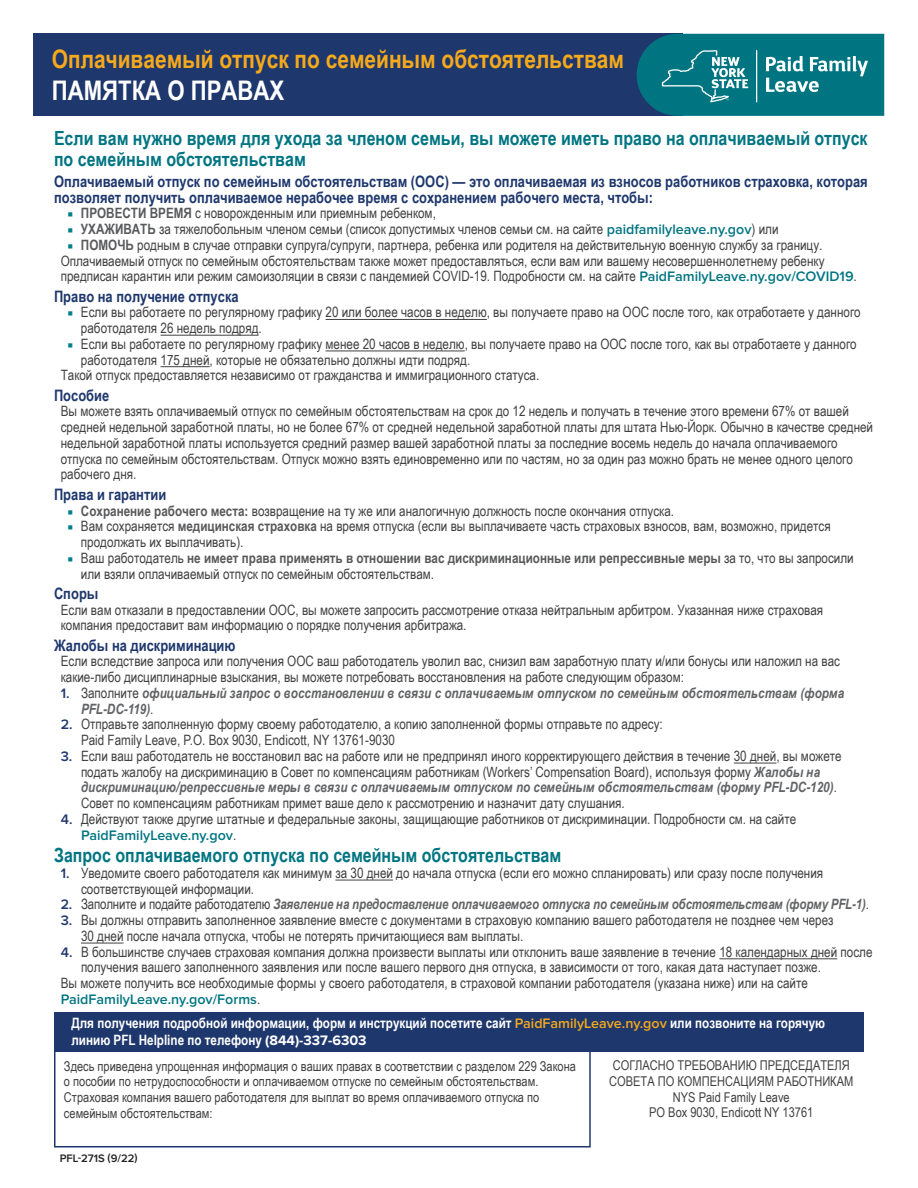
<style>
.page{position:relative;width:918px;height:1188px;background:#fff}
.page>*{position:absolute;margin:0;border:0;box-sizing:border-box;transform-origin:0 0}
.t1{font:700 27px "Arial Narrow";color:#fff}
.t2{font:700 25.5px "Arial Narrow";color:#f5a91c}
.H3_Teal{font:700 19.5px/21px "Arial Narrow";color:#007582}
.H4_Blue{font:700 15.75px/15.8px "Arial Narrow";color:#1e376d}
.Body{font:14.25px/15.8px "Arial Narrow";color:#414142}
.t3{font:italic 700 14.25px/15.8px "Arial Narrow";color:#636466}
.Body-2{font:700 14.25px/16.5px "Arial Narrow";color:#fff}
.Body-3{font:13.5px/15.8px "Arial Narrow";color:#414142}
.t4{font:600 11.25px "Proxima Nova";color:#231f20}
.s1{font-family:"Minion Pro";color:#007e8b}
.s2{font-weight:700;color:#58595b}
.s3{font-family:"Proxima Nova";font-weight:600;color:#007582}
.s4{font-family:"Proxima Nova";font-weight:600;font-style:normal;color:#1e376d}
.s5{font-weight:400;font-style:normal;color:#414142}
.s6{font-family:"Proxima Nova";font-weight:600;color:#1e376d}
.s7{font-weight:700;font-style:italic;color:#636466}
.s8{font-family:"Proxima Nova";font-weight:600;color:#f5a91c}
.s9{font-family:"Proxima Nova"}
</style>
<div class="page">
<div style="left:54px;top:1012px;width:810px;height:40px;background:#1e376d"></div>
<div style="left:54px;top:1048px;width:537px;height:100px;border:2px solid #1e376d"></div>
<div style="left:34px;top:34px;width:649px;height:82px;background:#1e376d"></div>
<svg style="left:637px;top:34px;width:247px;height:82px;background:#187f8c"></svg>
<hr style="left:756px;top:50px;width:1px;height:52px;background:#fff">
<hr style="left:326px;top:319px;width:161px;height:1px;background:#414142">
<hr style="left:161px;top:335px;width:98px;height:1px;background:#414142">
<hr style="left:326px;top:351px;width:139px;height:1px;background:#414142">
<hr style="left:161px;top:366px;width:49px;height:1px;background:#414142">
<hr style="left:734px;top:763px;width:42px;height:1px;background:#414142">
<hr style="left:335px;top:880px;width:58px;height:1px;background:#414142">
<hr style="left:81px;top:943px;width:43px;height:1px;background:#414142">
<hr style="left:719px;top:959px;width:118px;height:1px;background:#414142">
<h2 class="t2" style="left:52px;top:40px;width:574px">Оплачиваемый отпуск по семейным обстоятельствам</h2>
<h1 class="t1" style="left:52px;top:70px;width:234px">ПАМЯТКА О ПРАВАХ</h1>
<p class="H3_Teal" style="left:54px;top:127px;width:815px">Если вам нужно время для ухода за членом семьи, вы можете иметь право на оплачиваемый отпуск по семейным обстоятельствам</p>
<p class="H4_Blue" style="left:54px;top:173px;width:815px">Оплачиваемый отпуск по семейным обстоятельствам (ООС) — это оплачиваемая из взносов работников страховка, которая позволяет получить оплачиваемое нерабочее время с сохранением рабочего места, чтобы:</p>
<p class="Body" style="left:68px;top:205px;width:370px"><span class="s1">■</span> <span class="s2">ПРОВЕСТИ ВРЕМЯ</span> с новорожденным или приемным ребенком,</p>
<p class="Body" style="left:68px;top:221px;width:713px"><span class="s1">■</span> <span class="s2">УХАЖИВАТЬ</span> за тяжелобольным членом семьи (список допустимых членов семьи см. на сайте <span class="s3">paidfamilyleave.ny.gov</span>) или</p>
<p class="Body" style="left:68px;top:236px;width:756px"><span class="s1">■</span> <span class="s2">ПОМОЧЬ</span> родным в случае отправки супруга/супруги, партнера, ребенка или родителя на действительную военную службу за границу.</p>
<p class="Body" style="left:61px;top:252px;width:798px">Оплачиваемый отпуск по семейным обстоятельствам также может предоставляться, если вам или вашему несовершеннолетнему ребенку предписан карантин или режим самоизоляции в связи с пандемией COVID-19. Подробности см. на сайте <span class="s3">PaidFamilyLeave.ny.gov/COVID19</span>.</p>
<p class="H4_Blue" style="left:54px;top:287px;width:186px">Право на получение отпуска</p>
<p class="Body" style="left:81px;top:304px;width:781px;text-indent:-13px"><span class="s1">■</span> Если вы работаете по регулярному графику 20 или более часов в неделю, вы получаете право на ООС после того, как отработаете у данного работодателя 26 недель подряд.</p>
<p class="Body" style="left:81px;top:335px;width:777px;text-indent:-13px"><span class="s1">■</span> Если вы работаете по регулярному графику менее 20 часов в неделю, вы получаете право на ООС после того, как вы отработаете у данного работодателя 175 дней, которые не обязательно должны идти подряд.</p>
<p class="Body" style="left:61px;top:367px;width:480px">Такой отпуск предоставляется независимо от гражданства и иммиграционного статуса.</p>
<p class="H4_Blue" style="left:54px;top:386px;width:57px">Пособие</p>
<p class="Body" style="left:61px;top:403px;width:814px">Вы можете взять оплачиваемый отпуск по семейным обстоятельствам на срок до 12 недель и получать в течение этого времени 67% от вашей средней недельной заработной платы, но не более 67% от средней недельной заработной платы для штата Нью-Йорк. Обычно в качестве средней недельной заработной платы используется средний размер вашей заработной платы за последние восемь недель до начала оплачиваемого отпуска по семейным обстоятельствам. Отпуск можно взять единовременно или по частям, но за один раз можно брать не менее одного целого рабочего дня.</p>
<p class="H4_Blue" style="left:54px;top:486px;width:114px">Права и гарантии</p>
<p class="Body" style="left:68px;top:502px;width:608px"><span class="s1">■</span> <span class="s2">Сохранение рабочего места:</span> возвращение на ту же или аналогичную должность после окончания отпуска.</p>
<p class="Body" style="left:81px;top:518px;width:751px;text-indent:-13px"><span class="s1">■</span> Вам сохраняется <span class="s2">медицинская страховка</span> на время отпуска (если вы выплачиваете часть страховых взносов, вам, возможно, придется продолжать их выплачивать).</p>
<p class="Body" style="left:81px;top:549px;width:774px;text-indent:-13px"><span class="s1">■</span> Ваш работодатель <span class="s2">не имеет права применять в отношении вас дискриминационные или репрессивные меры</span> за то, что вы запросили или взяли оплачиваемый отпуск по семейным обстоятельствам.</p>
<p class="H4_Blue" style="left:54px;top:585px;width:46px">Споры</p>
<p class="Body" style="left:61px;top:601px;width:764px">Если вам отказали в предоставлении ООС, вы можете запросить рассмотрение отказа нейтральным арбитром. Указанная ниже страховая компания предоставит вам информацию о порядке получения арбитража.</p>
<p class="H4_Blue" style="left:54px;top:637px;width:183px">Жалобы на дискриминацию</p>
<p class="Body" style="left:61px;top:653px;width:781px">Если вследствие запроса или получения ООС ваш работодатель уволил вас, снизил вам заработную плату и/или бонусы или наложил на вас какие-либо дисциплинарные взыскания, вы можете потребовать восстановления на работе следующим образом:</p>
<p class="t3" style="left:81px;top:684px;width:765px;text-indent:-20px"><span class="s4">1.</span> <span class="s5">Заполните</span> официальный запрос о восстановлении в связи с оплачиваемым отпуском по семейным обстоятельствам (форма<br>PFL‑DC-119)<span class="s5">.</span></p>
<p class="Body" style="left:81px;top:716px;width:583px;text-indent:-20px"><span class="s6">2.</span> Отправьте заполненную форму своему работодателю, а копию заполненной формы отправьте по адресу:<br>Paid Family Leave, P.O. Box 9030, Endicott, NY 13761-9030</p>
<p class="Body" style="left:81px;top:748px;width:762px;text-indent:-20px"><span class="s6">3.</span> Если ваш работодатель не восстановил вас на работе или не предпринял иного корректирующего действия в течение 30 дней, вы можете подать жалобу на дискриминацию в Совет по компенсациям работникам (Workers’ Compensation Board), используя форму <span class="s7">Жалобы на дискриминацию/репрессивные меры в связи с оплачиваемым отпуском по семейным обстоятельствам (форму PFL-DC-120)</span>.<br>Совет по компенсациям работникам примет ваше дело к рассмотрению и назначит дату слушания.</p>
<p class="Body" style="left:81px;top:811px;width:717px;text-indent:-20px"><span class="s6">4.</span> Действуют также другие штатные и федеральные законы, защищающие работников от дискриминации. Подробности см. на сайте<br><span class="s3">PaidFamilyLeave.ny.gov</span>.</p>
<p class="H3_Teal" style="left:54px;top:844px;width:509px">Запрос оплачиваемого отпуска по семейным обстоятельствам</p>
<p class="Body" style="left:81px;top:865px;width:744px;text-indent:-20px"><span class="s6">1.</span> Уведомите своего работодателя как минимум за 30 дней до начала отпуска (если его можно спланировать) или сразу после получения соответствующей информации.</p>
<p class="t3" style="left:61px;top:896px;width:810px"><span class="s4">2.</span> <span class="s5">Заполните и подайте работодателю</span> Заявление на предоставление оплачиваемого отпуска по семейным обстоятельствам (форму PFL‑1)<span class="s5">.</span></p>
<p class="Body" style="left:81px;top:912px;width:754px;text-indent:-20px"><span class="s6">3.</span> Вы должны отправить заполненное заявление вместе с документами в страховую компанию вашего работодателя не позднее чем через<br>30 дней после начала отпуска, чтобы не потерять причитающиеся вам выплаты.</p>
<p class="Body" style="left:81px;top:943px;width:793px;text-indent:-20px"><span class="s6">4.</span> В большинстве случаев страховая компания должна произвести выплаты или отклонить ваше заявление в течение 18 календарных дней после получения вашего заполненного заявления или после вашего первого дня отпуска, в зависимости от того, какая дата наступает позже.</p>
<p class="Body" style="left:61px;top:975px;width:749px">Вы можете получить все необходимые формы у своего работодателя, в страховой компании работодателя (указана ниже) или на сайте<br><span class="s3">PaidFamilyLeave.ny.gov/Forms</span>.</p>
<p class="Body-2" style="left:72px;top:1014px;width:755px">Для получения подробной информации, форм и инструкций посетите сайт <span class="s8">PaidFamilyLeave.ny.gov</span> или позвоните на горячую линию PFL Helpline по телефону <span class="s9">(844)-337-6303</span></p>
<p class="Body-3" style="left:64px;top:1058px;width:514px">Здесь приведена упрощенная информация о ваших правах в соответствии с разделом 229 Закона о пособии по нетрудоспособности и оплачиваемом отпуске по семейным обстоятельствам.<br>Страховая компания вашего работодателя для выплат во время оплачиваемого отпуска по семейным обстоятельствам:</p>
<p class="Body-3" style="left:609px;top:1057px;width:246px">СОГЛАСНО ТРЕБОВАНИЮ ПРЕДСЕДАТЕЛЯ<br>СОВЕТА ПО КОМПЕНСАЦИЯМ РАБОТНИКАМ</p>
<p class="Body-3" style="left:673px;top:1088px;width:118px">NYS Paid Family Leave</p>
<p class="Body-3" style="left:649px;top:1104px;width:166px">PO Box 9030, Endicott NY 13761</p>
<p class="t4" style="left:60px;top:1153px;width:79px">PFL-271S (9/22)</p>
</div>
